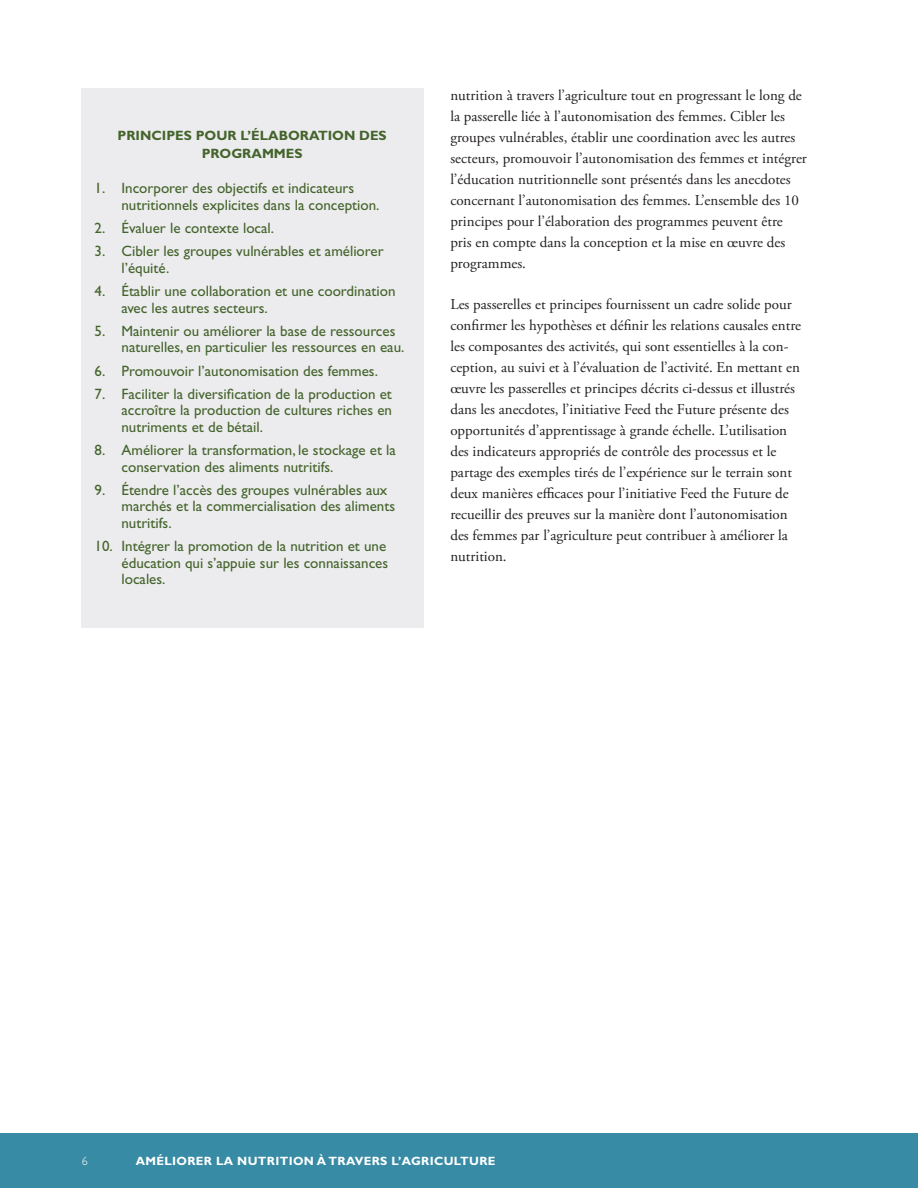
<style>
.page{position:relative;width:918px;height:1188px;background:#fff}
.page>*{position:absolute;margin:0;border:0;box-sizing:border-box;transform-origin:0 0}
.body_text{font:15px/21px "Adobe Garamond Pro";color:#231f20}
.t1{font:15px/16.5px "Gill Sans Std";color:#45642c}
.box_head{font:700 13.5px/18px "Gill Sans Std";color:#45642c;text-align:center}
.t2{font:700 12px "Gill Sans Std";letter-spacing:.03em;color:#fff}
.t3{font:300 12px "Gill Sans Std";color:#fff}
</style>
<div class="page">
<div style="left:0;top:1133px;width:918px;height:55px;background:#388ba5"></div>
<div style="left:81px;top:88px;width:342px;height:539px;background:#ececee"></div>
<p class="box_head" style="left:118px;top:127px;width:271px">PRINCIPES POUR L’ÉLABORATION DES<br>PROGRAMMES</p>
<p class="t1" style="left:122px;top:180px;width:260px;text-indent:-27px">1. Incorporer des objectifs et indicateurs nutritionnels explicites dans la conception.</p>
<p class="t1" style="left:94px;top:220px;width:181px">2. Évaluer le contexte local.</p>
<p class="t1" style="left:122px;top:243px;width:264px;text-indent:-27px">3. Cibler les groupes vulnérables et améliorer l’équité.</p>
<p class="t1" style="left:122px;top:283px;width:276px;text-indent:-27px">4. Établir une collaboration et une coordination avec les autres secteurs.</p>
<p class="t1" style="left:122px;top:323px;width:284px;text-indent:-27px">5. Maintenir ou améliorer la base de ressources naturelles, en particulier les ressources en eau.</p>
<p class="t1" style="left:94px;top:363px;width:285px">6. Promouvoir l’autonomisation des femmes.</p>
<p class="t1" style="left:122px;top:386px;width:272px;text-align:justify;text-indent:-27px">7. Faciliter la diversification de la production et accroître la production de cultures riches en nutriments et de bétail.</p>
<p class="t1" style="left:122px;top:442px;width:276px;text-indent:-27px">8. Améliorer la transformation, le stockage et la conservation des aliments nutritifs.</p>
<p class="t1" style="left:122px;top:482px;width:275px;text-indent:-27px">9. Étendre l’accès des groupes vulnérables aux marchés et la commercialisation des aliments nutritifs.</p>
<p class="t1" style="left:122px;top:538px;width:268px;text-indent:-27px">10. Intégrer la promotion de la nutrition et une éducation qui s’appuie sur les connaissances locales.</p>
<p class="body_text" style="left:450px;top:85px;width:358px">nutrition à travers l’agriculture tout en progressant le long de la passerelle liée à l’autonomisation des femmes. Cibler les groupes vulnérables, établir une coordination avec les autres secteurs, promouvoir l’autonomisation des femmes et intégrer l’éducation nutritionnelle sont présentés dans les anecdotes concernant l’autonomisation des femmes. L’ensemble des 10 principes pour l’élaboration des programmes peuvent être pris en compte dans la conception et la mise en œuvre des programmes.</p>
<p class="body_text" style="left:450px;top:295px;width:352px">Les passerelles et principes fournissent un cadre solide pour confirmer les hypothèses et définir les relations causales entre les composantes des activités, qui sont essentielles à la con&shy;ception, au suivi et à l’évaluation de l’activité. En mettant en œuvre les passerelles et principes décrits ci-dessus et illustrés dans les anecdotes, l’initiative Feed the Future présente des opportunités d’apprentissage à grande échelle. L’utilisation des indicateurs appropriés de contrôle des processus et le partage des exemples tirés de l’expérience sur le terrain sont deux manières efficaces pour l’initiative Feed the Future de recueillir des preuves sur la manière dont l’autonomisation des femmes par l’agriculture peut contribuer à améliorer la nutrition.</p>
<p class="t3" style="left:82px;top:1154px;width:7px">6</p>
<p class="t2" style="left:136px;top:1153px;width:361px">AMÉLIORER LA NUTRITION À TRAVERS L’AGRICULTURE</p>
</div>
